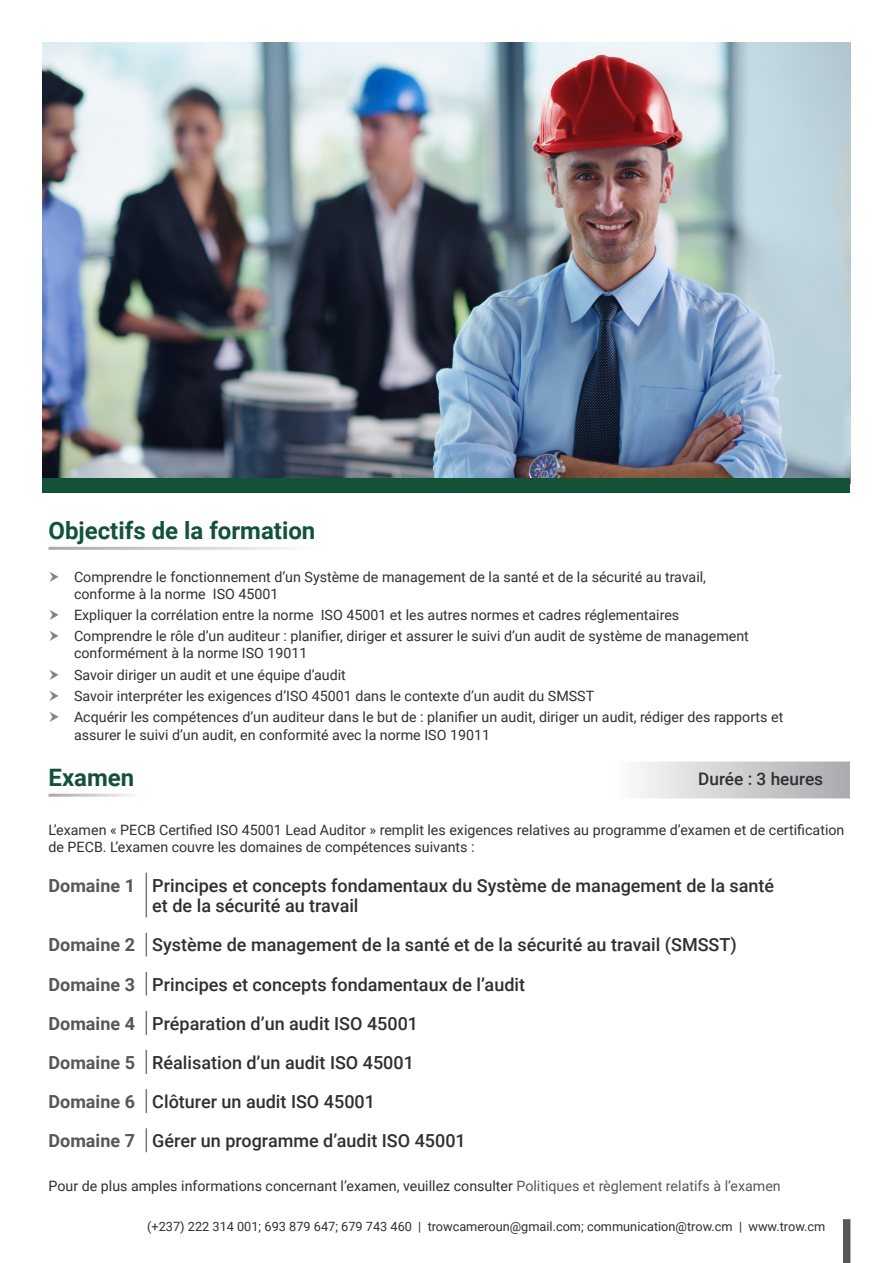
<style>
.page{position:relative;width:893px;height:1263px;background:#fff}
.page>*{position:absolute;margin:0;border:0;box-sizing:border-box;transform-origin:0 0}
.t1{font:700 24px "Roboto";color:#125237}
.t2{font:500 18px "Roboto";color:#312f30}
.t3{font:700 18px "Roboto";color:#575756}
.t4{font:500 17.25px "Roboto";color:#312f30}
.Bullet_Points{font:14.25px/17.1px "Roboto";color:#312f30}
.Bullet_Points-2{font:12.75px "Roboto";color:#312f30}
.s1{color:#575756}
</style>
<div class="page">
<img style="left:43px;top:43px;width:807px;height:435px">
<div style="left:43px;top:478px;width:807px;height:15px;background:#125237"></div>
<svg style="left:639px;top:762px;width:211px;height:37px;background:#cecfd1"></svg>
<hr style="left:146px;top:873px;width:1px;height:44px;background:#76787b">
<svg style="left:146px;top:932px;width:1px;height:25px"></svg>
<svg style="left:146px;top:972px;width:1px;height:24px"></svg>
<svg style="left:146px;top:1011px;width:1px;height:24px"></svg>
<svg style="left:146px;top:1050px;width:1px;height:24px"></svg>
<svg style="left:146px;top:1089px;width:1px;height:24px"></svg>
<svg style="left:146px;top:1128px;width:1px;height:24px"></svg>
<div style="left:843px;top:1219px;width:7px;height:44px;background:#575756"></div>
<p class="t1" style="left:49px;top:514px;width:268px">Objectifs de la formation</p>
<p class="Bullet_Points" style="left:74px;top:567px;width:633px">Comprendre le fonctionnement d’un Système de management de la santé et de la sécurité au travail, conforme à la norme ISO 45001</p>
<p class="Bullet_Points" style="left:74px;top:606px;width:607px">Expliquer la corrélation entre la norme ISO 45001 et les autres normes et cadres réglementaires</p>
<p class="Bullet_Points" style="left:74px;top:627px;width:676px">Comprendre le rôle d’un auditeur : planifier, diriger et assurer le suivi d’un audit de système de management conformément à la norme ISO 19011</p>
<p class="Bullet_Points" style="left:74px;top:666px;width:273px">Savoir diriger un audit et une équipe d’audit</p>
<p class="Bullet_Points" style="left:74px;top:687px;width:522px">Savoir interpréter les exigences d’ISO 45001 dans le contexte d’un audit du SMSST</p>
<p class="Bullet_Points" style="left:74px;top:708px;width:711px">Acquérir les compétences d’un auditeur dans le but de : planifier un audit, diriger un audit, rédiger des rapports et assurer le suivi d’un audit, en conformité avec la norme ISO 19011</p>
<p class="t1" style="left:49px;top:761px;width:87px">Examen</p>
<p class="t4" style="left:698px;top:767px;width:127px">Durée : 3 heures</p>
<p class="Bullet_Points" style="left:49px;top:821px;width:797px;line-height:16.5px">L’examen « PECB Certified ISO 45001 Lead Auditor » remplit les exigences relatives au programme d’examen et de certification de PECB. L’examen couvre les domaines de compétences suivants :</p>
<p class="t3" style="left:49px;top:872px;width:88px">Domaine 1</p>
<p class="t2" style="left:152px;top:872px;width:623px">Principes et concepts fondamentaux du Système de management de la santé</p>
<p class="t2" style="left:152px;top:893px;width:208px">et de la sécurité au travail</p>
<p class="t3" style="left:49px;top:932px;width:88px">Domaine 2</p>
<p class="t2" style="left:152px;top:932px;width:586px">Système de management de la santé et de la sécurité au travail (SMSST)</p>
<p class="t3" style="left:49px;top:971px;width:88px">Domaine 3</p>
<p class="t2" style="left:152px;top:971px;width:374px">Principes et concepts fondamentaux de l’audit</p>
<p class="t3" style="left:49px;top:1011px;width:88px">Domaine 4</p>
<p class="t2" style="left:152px;top:1011px;width:267px">Préparation d’un audit ISO 45001</p>
<p class="t3" style="left:49px;top:1050px;width:88px">Domaine 5</p>
<p class="t2" style="left:152px;top:1050px;width:263px">Réalisation d’un audit ISO 45001</p>
<p class="t3" style="left:49px;top:1089px;width:88px">Domaine 6</p>
<p class="t2" style="left:152px;top:1089px;width:224px">Clôturer un audit ISO 45001</p>
<p class="t3" style="left:49px;top:1128px;width:88px">Domaine 7</p>
<p class="t2" style="left:152px;top:1128px;width:315px">Gérer un programme d’audit ISO 45001</p>
<p class="Bullet_Points" style="left:49px;top:1176px;width:734px">Pour de plus amples informations concernant l’examen, veuillez consulter <span class="s1">Politiques et règlement relatifs à l’examen</span></p>
<p class="Bullet_Points-2" style="left:147px;top:1218px;width:680px">(+237) 222 314 001; 693 879 647; 679 743 460 | trowcameroun@gmail.com; communication@trow.cm | www.trow.cm</p>
</div>
